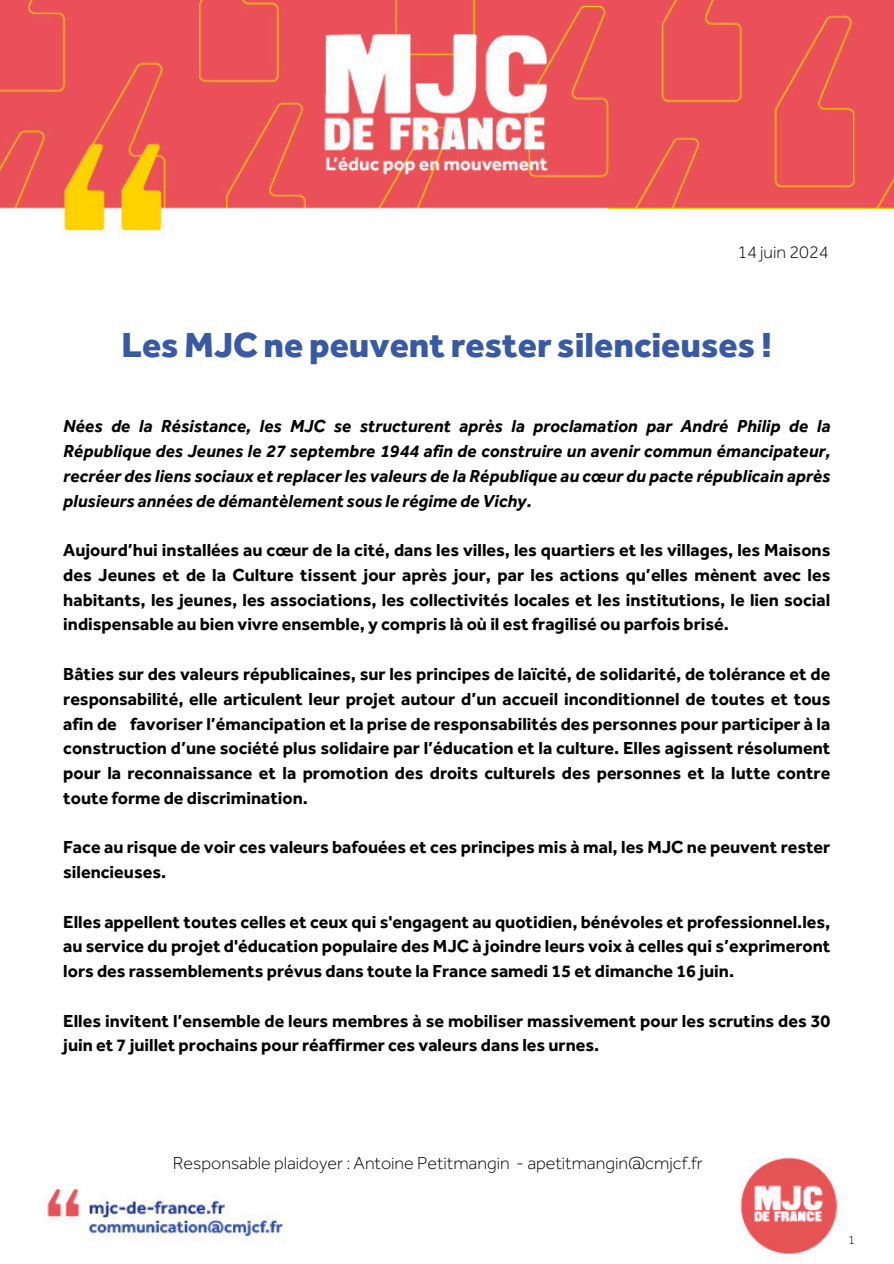
<style>
.page{position:relative;width:894px;height:1264px;background:#fff}
.page>*{position:absolute;margin:0;border:0;box-sizing:border-box;transform-origin:0 0}
.t1{font:800 36px "Effra";color:#3859a3}
.t2{font:700 18px/24.8px "Effra";color:#000;text-align:justify}
.t3{font:italic 700 18px/24.8px "Effra";color:#000;text-align:justify}
.t4{font:300 18px "Effra";color:#000}
.t5{font:300 12.45px "Effra";color:#000}
</style>
<div class="page">
<img style="left:0;top:0;width:893px;height:1257px">
<div style="left:602px;top:210px;width:291px;height:64px;background:#fff"></div>
<h2 class="t4" style="left:737px;top:241px;width:93px">14 juin 2024</h2>
<h2 class="t1" style="left:122px;top:323px;width:651px">Les MJC ne peuvent rester silencieuses !</h2>
<p class="t3" style="left:63px;top:413px;width:768px">Nées de la Résistance, les MJC se structurent après la proclamation par André Philip de la République des Jeunes le 27 septembre 1944 afin de construire un avenir commun émancipateur, recréer des liens sociaux et replacer les valeurs de la République au cœur du pacte républicain après plusieurs années de démantèlement sous le régime de Vichy.</p>
<h1 class="t2" style="left:63px;top:537px;width:768px">Aujourd’hui installées au cœur de la cité, dans les villes, les quartiers et les villages, les Maisons des Jeunes et de la Culture tissent jour après jour, par les actions qu’elles mènent avec les habitants, les jeunes, les associations, les collectivités locales et les institutions, le lien social indispensable au bien vivre ensemble, y compris là où il est fragilisé ou parfois brisé.</h1>
<h2 class="t2" style="left:63px;top:661px;width:768px">Bâties sur des valeurs républicaines, sur les principes de laïcité, de solidarité, de tolérance et de responsabilité, elle articulent leur projet autour d’un accueil inconditionnel de toutes et tous afin de favoriser l’émancipation et la prise de responsabilités des personnes pour participer à la construction d’une société plus solidaire par l’éducation et la culture. Elles agissent résolument pour la reconnaissance et la promotion des droits culturels des personnes et la lutte contre toute forme de discrimination.</h2>
<h2 class="t2" style="left:63px;top:834px;width:768px">Face au risque de voir ces valeurs bafouées et ces principes mis à mal, les MJC ne peuvent rester silencieuses.</h2>
<h2 class="t2" style="left:63px;top:908px;width:768px">Elles appellent toutes celles et ceux qui s'engagent au quotidien, bénévoles et professionnel.les, au service du projet d'éducation populaire des MJC à joindre leurs voix à celles qui s’exprimeront lors des rassemblements prévus dans toute la France samedi 15 et dimanche 16 juin.</h2>
<h2 class="t2" style="left:63px;top:1007px;width:768px">Elles invitent l’ensemble de leurs membres à se mobiliser massivement pour les scrutins des 30 juin et 7 juillet prochains pour réaffirmer ces valeurs dans les urnes.</h2>
<p class="t4" style="left:173px;top:1151px;width:531px">Responsable plaidoyer : Antoine Petitmangin - apetitmangin@cmjcf.fr</p>
<p class="t5" style="left:848px;top:1232px;width:8px">1</p>
</div>
